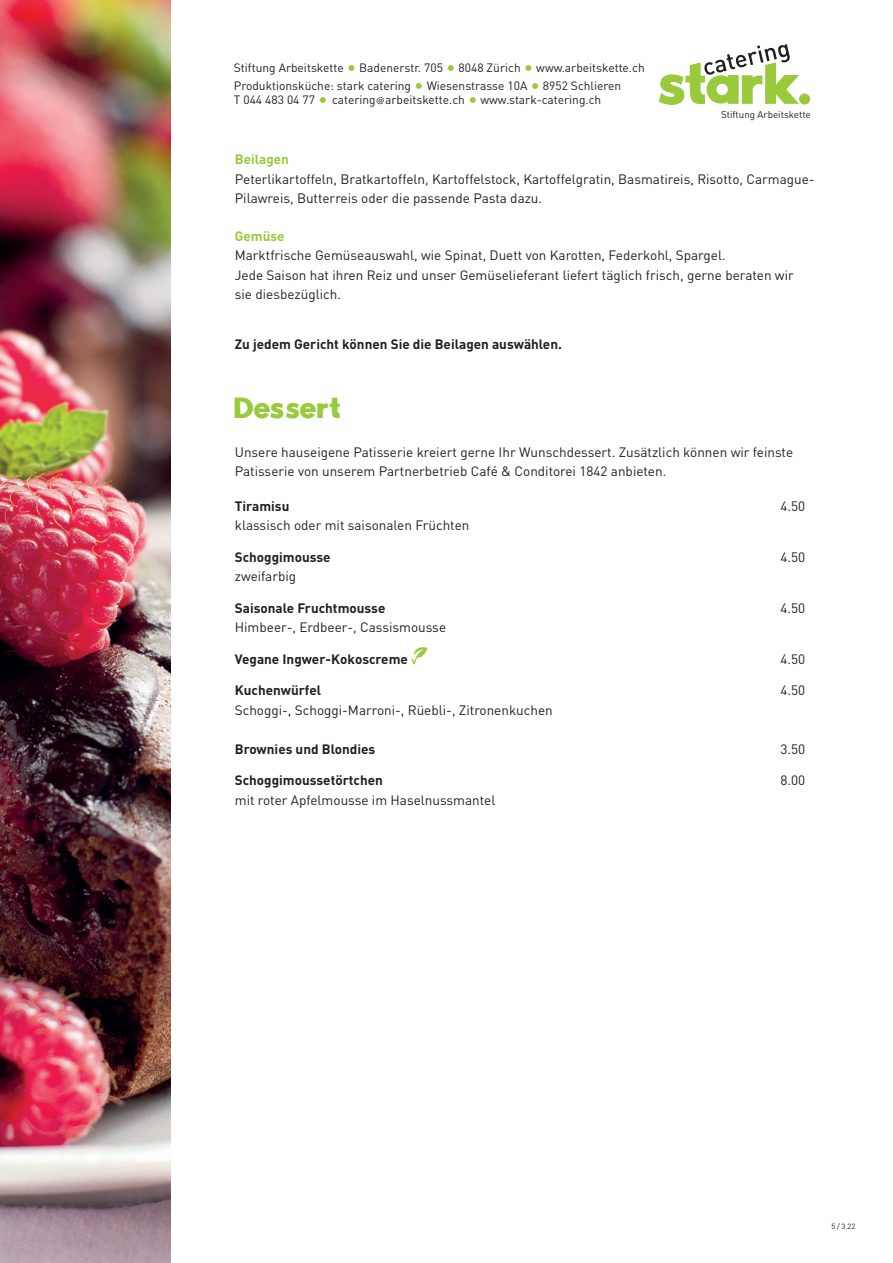
<style>
.page{position:relative;width:893px;height:1263px;background:#fff}
.page>*{position:absolute;margin:0;border:0;box-sizing:border-box;transform-origin:0 0}
.t1{font:27px "Clutch";letter-spacing:.045em;color:#99ca3b}
.t2{font:13.5px/19.5px "DIN";color:#231f20}
.t3{font:700 13.5px "DIN";color:#231f20}
.t4{font:700 13.5px "DIN";color:#99ca3b}
.t5{font:12px/18px "DIN";color:#231f20}
.t6{font:9.75px "DIN";color:#231f20}
.t7{font:7.5px "DIN";color:#231f20}
.s1{font-size:18px;color:#99ca3b}
.s2{font-family:"Helvetica";font-size:9px}
</style>
<div class="page">
<img style="left:0;top:0;width:170px;height:1263px">
<svg style="left:411px;top:647px;width:16px;height:17px"></svg>
<svg style="left:659px;top:44px;width:151px;height:61px"></svg>
<p class="t5" style="left:234px;top:58px;width:412px">Stiftung Arbeitskette <span class="s1">•</span> Badenerstr. 705 <span class="s1">•</span> 8048 Zürich <span class="s1">•</span> www.arbeitskette.ch<br>Produktionsküche: stark catering <span class="s1">•</span> Wiesenstrasse 10A <span class="s1">•</span> 8952 Schlieren</p>
<p class="t5" style="left:234px;top:91px;width:369px">T 044 483 04 77 <span class="s1">•</span> catering<span class="s2">@</span>arbeitskette.ch <span class="s1">•</span> www.stark-catering.ch</p>
<p class="t6" style="left:721px;top:108px;width:91px">Stiftung Arbeitskette</p>
<p class="t4" style="left:235px;top:151px;width:56px">Beilagen</p>
<p class="t2" style="left:235px;top:169px;width:581px">Peterlikartoffeln, Bratkartoffeln, Kartoffelstock, Kartoffelgratin, Basmatireis, Risotto, Carmague-<br>Pilawreis, Butterreis oder die passende Pasta dazu.</p>
<p class="t4" style="left:235px;top:227px;width:51px">Gemüse</p>
<p class="t2" style="left:235px;top:245px;width:560px">Marktfrische Gemüseauswahl, wie Spinat, Duett von Karotten, Federkohl, Spargel.<br>Jede Saison hat ihren Reiz und unser Gemüselieferant liefert täglich frisch, gerne beraten wir sie diesbezüglich.</p>
<p class="t3" style="left:235px;top:335px;width:329px">Zu jedem Gericht können Sie die Beilagen auswählen.</p>
<h1 class="t1" style="left:235px;top:390px;width:107px">Dessert</h1>
<p class="t2" style="left:235px;top:442px;width:560px">Unsere hauseigene Patisserie kreiert gerne Ihr Wunschdessert. Zusätzlich können wir feinste<br>Patisserie von unserem Partnerbetrieb Café &amp; Conditorei 1842 anbieten.</p>
<p class="t3" style="left:235px;top:497px;width:56px">Tiramisu</p>
<p class="t2" style="left:781px;top:496px;width:26px">4.50</p>
<p class="t2" style="left:235px;top:515px;width:236px">klassisch oder mit saisonalen Früchten</p>
<p class="t3" style="left:235px;top:548px;width:97px">Schoggimousse</p>
<p class="t2" style="left:781px;top:547px;width:26px">4.50</p>
<p class="t2" style="left:235px;top:566px;width:63px">zweifarbig</p>
<p class="t3" style="left:235px;top:599px;width:152px">Saisonale Fruchtmousse</p>
<p class="t2" style="left:781px;top:598px;width:26px">4.50</p>
<p class="t2" style="left:235px;top:617px;width:213px">Himbeer-, Erdbeer-, Cassismousse</p>
<p class="t3" style="left:235px;top:650px;width:175px">Vegane Ingwer-Kokoscreme</p>
<p class="t2" style="left:781px;top:649px;width:26px">4.50</p>
<p class="t3" style="left:235px;top:682px;width:88px">Kuchenwürfel</p>
<p class="t2" style="left:781px;top:680px;width:26px">4.50</p>
<p class="t2" style="left:235px;top:700px;width:319px">Schoggi-, Schoggi-Marroni-, Rüebli-, Zitronenkuchen</p>
<p class="t3" style="left:235px;top:740px;width:142px">Brownies und Blondies</p>
<p class="t2" style="left:781px;top:739px;width:26px">3.50</p>
<p class="t3" style="left:235px;top:772px;width:150px">Schoggimoussetörtchen</p>
<p class="t2" style="left:781px;top:770px;width:26px">8.00</p>
<p class="t2" style="left:235px;top:790px;width:262px">mit roter Apfelmousse im Haselnussmantel</p>
<p class="t7" style="left:831px;top:1222px;width:26px">5 / 3.22</p>
</div>
